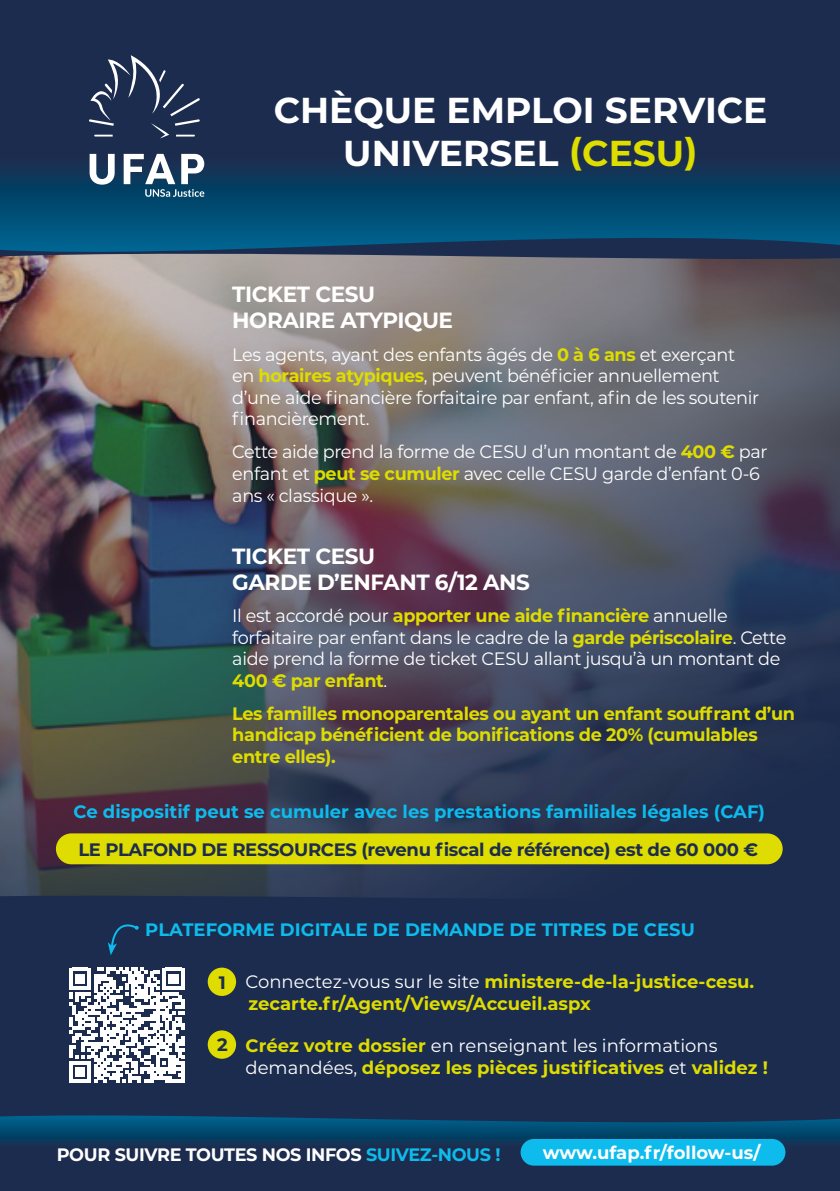
<style>
.page{position:relative;width:840px;height:1191px;background:#fff}
.page>*{position:absolute;margin:0;border:0;box-sizing:border-box;transform-origin:0 0}
.t1{font:700 36px/43.2px "Montserrat";color:#fff;text-align:center}
.t2{font:700 22px/26.4px "Montserrat";letter-spacing:-.02em;color:#fff}
.t3{font:18px/21.6px "Montserrat";letter-spacing:-.02em;color:#fff}
.t4{font:700 18px/21.6px "Montserrat";color:#dedc00}
.t5{font:700 18px/21.6px "Montserrat";letter-spacing:-.02em;color:#dedc00}
.t6{font:700 18px "Montserrat";color:#0dbbed}
.t7{font:700 18px "Montserrat";letter-spacing:-.02em;color:#1c2c4e}
.t8{font:700 18px "Montserrat";letter-spacing:-.02em;color:#fff}
.t9{font:700 18px "Montserrat";color:#fff}
.s1{color:#dedd00}
.s2{font-weight:700;color:#dedc00}
.s3{color:#1c2c4e}
.s4{font-weight:400;color:#fff}
.s5{color:#0dbbed}
</style>
<div class="page">
<div style="left:0;top:962px;width:839px;height:140px;background:#1c2c4e"></div>
<img style="left:0;top:264px;width:839px;height:628px">
<svg style="left:0;top:255px;width:839px;height:9px;background:#857f83"></svg>
<svg style="left:0;top:0;width:839px;height:255px;background:#143559"></svg>
<svg style="left:89px;top:55px;width:111px;height:83px;background:#334260"></svg>
<svg style="left:90px;top:154px;width:25px;height:31px"></svg>
<svg style="left:124px;top:154px;width:80px;height:43px"></svg>
<div style="left:0;top:1102px;width:839px;height:13px;background:#1c2c4e"></div>
<div style="left:207px;top:967px;width:29px;height:29px;background:#dedc00;border-radius:50%"></div>
<div style="left:207px;top:1030px;width:29px;height:28px;background:#dedc00;border-radius:50%"></div>
<div style="left:0;top:892px;width:839px;height:70px;background:#1c2c4e"></div>
<svg style="left:69px;top:967px;width:115px;height:116px"></svg>
<hr style="left:181px;top:1061px;width:3px;height:22px;background:#fff">
<svg style="left:0;top:1115px;width:839px;height:76px;background:#13375a"></svg>
<div style="left:520px;top:1139px;width:265px;height:26px;background:#0dbbed;border-radius:13px"></div>
<svg style="left:108px;top:916px;width:31px;height:39px"></svg>
<div style="left:56px;top:833px;width:726px;height:31px;background:#dedc00;border-radius:15px"></div>
<h1 class="t1" style="left:273px;top:86px;width:495px">CHÈQUE EMPLOI SERVICE<br>UNIVERSEL <span class="s1">(CESU)</span></h1>
<p class="t2" style="left:232px;top:280px;width:222px">TICKET CESU<br>HORAIRE ATYPIQUE</p>
<p class="t3" style="left:232px;top:343px;width:528px">Les agents, ayant des enfants âgés de <span class="s2">0 à 6 ans</span> et exerçant en <span class="s2">horaires atypiques</span>, peuvent bénéficier annuellement d’une aide financière forfaitaire par enfant, afin de les soutenir financièrement.</p>
<p class="t3" style="left:232px;top:440px;width:536px">Cette aide prend la forme de CESU d’un montant de <span class="s2">400 €</span> par enfant et <span class="s2">peut se cumuler</span> avec celle CESU garde d’enfant 0-6 ans « classique ».</p>
<p class="t2" style="left:232px;top:542px;width:299px">TICKET CESU<br>GARDE D’ENFANT 6/12 ANS</p>
<p class="t3" style="left:232px;top:604px;width:555px">Il est accordé pour <span class="s2">apporter une aide financière</span> annuelle forfaitaire par enfant dans le cadre de la <span class="s2">garde périscolaire</span>. Cette aide prend la forme de ticket CESU allant jusqu’à un montant de <span class="s2">400 € par enfant</span>.</p>
<p class="t5" style="left:232px;top:701px;width:564px">Les familles monoparentales ou ayant un enfant souffrant d’un handicap bénéficient de bonifications de 20% (cumulables entre elles).</p>
<p class="t6" style="left:74px;top:799px;width:692px">Ce dispositif peut se cumuler avec les prestations familiales légales (CAF)</p>
<p class="t7" style="left:78px;top:836px;width:681px">LE PLAFOND DE RESSOURCES (revenu fiscal de référence) est de 60 000 €</p>
<p class="t6" style="left:145px;top:916px;width:550px">PLATEFORME DIGITALE DE DEMANDE DE TITRES DE CESU</p>
<p class="t4" style="left:248px;top:970px;width:507px;text-indent:-30px"><span class="s3">1</span> <span class="s4">Connectez-vous sur le site</span> ministere-de-la-justice-cesu. zecarte.fr/Agent/Views/Accueil.aspx</p>
<p class="t4" style="left:245px;top:1034px;width:523px;text-indent:-28px"><span class="s3">2</span> Créez votre dossier <span class="s4">en renseignant les informations demandées,</span> déposez les pièces justificatives <span class="s4">et</span> validez !</p>
<p class="t8" style="left:57px;top:1141px;width:445px">POUR SUIVRE TOUTES NOS INFOS <span class="s5">SUIVEZ-NOUS !</span></p>
<p class="t9" style="left:542px;top:1139px;width:219px">www.ufap.fr/follow-us/</p>
</div>
